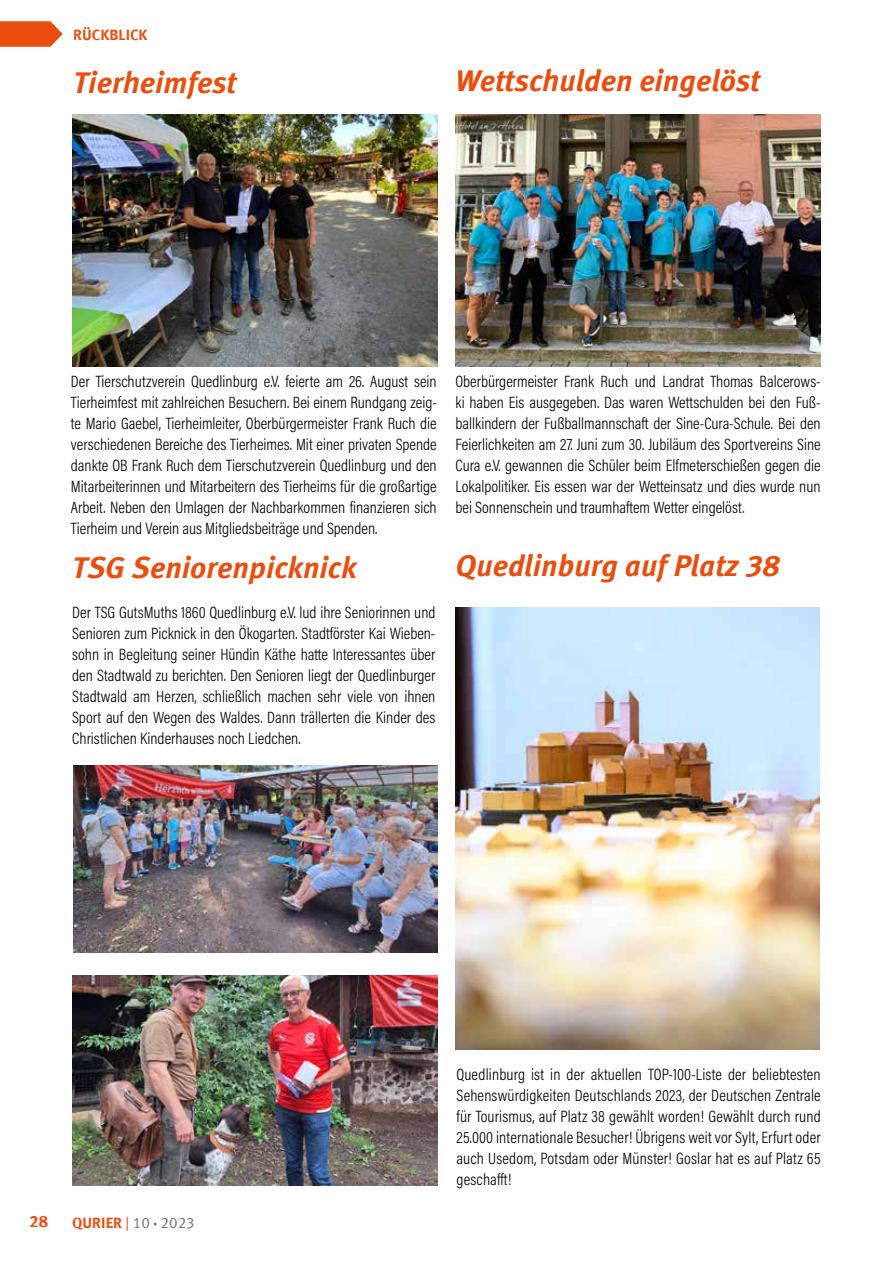
<style>
.page{position:relative;width:893px;height:1263px;background:#fff}
.page>*{position:absolute;margin:0;border:0;box-sizing:border-box;transform-origin:0 0}
.t1{font:italic 700 30px "Meta Offc Pro";color:#e94e0f}
.t2{font:300 16.5px/21px "Acumin Pro Cond";color:#000;text-align:justify}
.t3{font:700 16.5px "Meta Offc Pro";color:#e94e0f}
.t4{font:700 15px "Meta Offc Pro";color:#e94e0f}
.s1{font-family:"Meta Offc Pro Norm";font-weight:400}
.s2{font-family:"Meta Offc Pro Norm";font-weight:400;color:#706f6f}
.s3{font-family:"Myriad Pro";font-weight:300;color:#706f6f}
</style>
<div class="page">
<svg style="left:0;top:21px;width:63px;height:26px;background:#eb622b"></svg>
<img style="left:72px;top:114px;width:365px;height:252px">
<img style="left:455px;top:114px;width:366px;height:252px">
<img style="left:455px;top:607px;width:365px;height:442px">
<img style="left:73px;top:765px;width:364px;height:187px">
<img style="left:72px;top:975px;width:365px;height:210px">
<p class="t4" style="left:73px;top:23px;width:76px">RÜCKBLICK</p>
<h1 class="t1" style="left:73px;top:59px;width:164px">Tierheimfest</h1>
<h1 class="t1" style="left:455px;top:57px;width:305px">Wettschulden eingelöst</h1>
<p class="t2" style="left:71px;top:371px;width:367px">Der Tierschutzverein Quedlinburg e.V. feierte am 26. August sein Tierheimfest mit zahlreichen Besuchern. Bei einem Rundgang zeig&shy;te Mario Gaebel, Tierheimleiter, Oberbürgermeister Frank Ruch die verschiedenen Bereiche des Tierheimes. Mit einer privaten Spende dankte OB Frank Ruch dem Tierschutzverein Quedlinburg und den Mitarbeiterinnen und Mitarbeitern des Tierheims für die großartige Arbeit. Neben den Umlagen der Nachbarkommen finanzieren sich Tierheim und Verein aus Mitgliedsbeiträge und Spenden.</p>
<p class="t2" style="left:455px;top:371px;width:367px">Oberbürgermeister Frank Ruch und Landrat Thomas Balcerows&shy;ki haben Eis ausgegeben. Das waren Wettschulden bei den Fuß&shy;ballkindern der Fußballmannschaft der Sine-Cura-Schule. Bei den Feierlichkeiten am 27. Juni zum 30. Jubiläum des Sportvereins Sine Cura e.V. gewannen die Schüler beim Elfmeterschießen gegen die Lokalpolitiker. Eis essen war der Wetteinsatz und dies wurde nun bei Sonnenschein und traumhaftem Wetter eingelöst.</p>
<h1 class="t1" style="left:72px;top:544px;width:286px">TSG Seniorenpicknick</h1>
<h1 class="t1" style="left:455px;top:542px;width:326px">Quedlinburg auf Platz 38</h1>
<p class="t2" style="left:72px;top:602px;width:365px">Der TSG GutsMuths 1860 Quedlinburg e.V. lud ihre Seniorinnen und Senioren zum Picknick in den Ökogarten. Stadtförster Kai Wieben&shy;sohn in Begleitung seiner Hündin Käthe hatte Interessantes über den Stadtwald zu berichten. Den Senioren liegt der Quedlinburger Stadtwald am Herzen, schließlich machen sehr viele von ihnen Sport auf den Wegen des Waldes. Dann trällerten die Kinder des Christlichen Kinderhauses noch Liedchen.</p>
<p class="t3" style="left:29px;top:1209px;width:20px">28</p>
<p class="t4" style="left:72px;top:1211px;width:124px">QURIER <span class="s1">|</span> <span class="s2">10</span> <span class="s3">•</span> <span class="s2">2023</span></p>
<p class="t2" style="left:456px;top:1064px;width:366px">Quedlinburg ist in der aktuellen TOP-100-Liste der beliebtesten Sehenswürdigkeiten Deutschlands 2023, der Deutschen Zentrale für Tourismus, auf Platz 38 gewählt worden! Gewählt durch rund 25.000 internationale Besucher! Übrigens weit vor Sylt, Erfurt oder auch Usedom, Potsdam oder Münster! Goslar hat es auf Platz 65 geschafft!</p>
</div>
